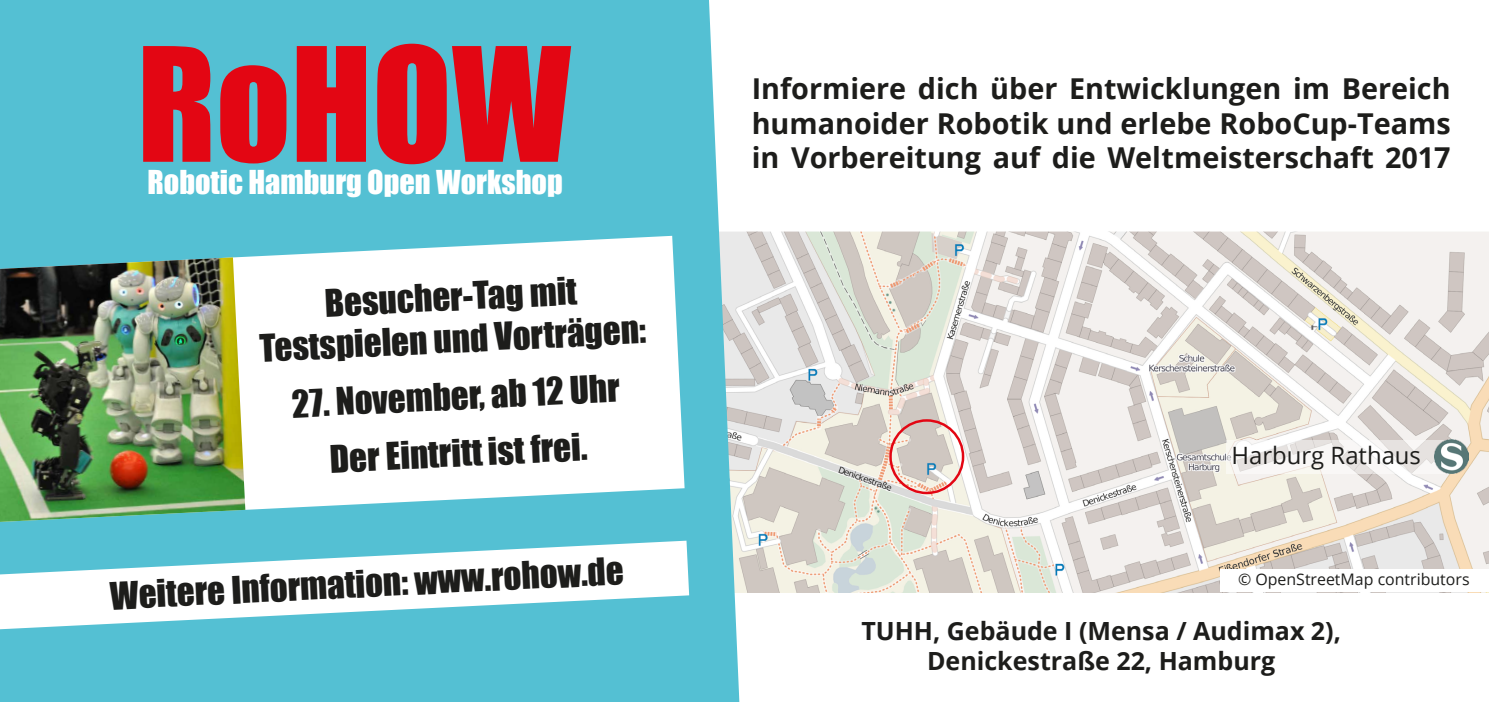
<style>
.page{position:relative;width:1489px;height:702px;background:#fff}
.page>*{position:absolute;margin:0;border:0;box-sizing:border-box;transform-origin:0 0}
.t1{font:35px/42px "Impact";color:#1d1d1b;text-align:center}
.t2{font:30.25px "Impact";color:#fff}
.t3{font:700 28.75px/34.5px "Open Sans";color:#1d1d1b;text-align:justify}
.t4{font:700 25px/30px "Open Sans";color:#1d1d1b;text-align:center}
.t5{font:23.75px "Open Sans";color:#1d1d1b}
.t6{font:16px "Open Sans";color:#1d1d1b}
</style>
<div class="page">
<img style="left:740px;top:231px;width:748px;height:361px">
<div style="left:1220px;top:569px;width:268px;height:23px;background:#fff"></div>
<svg style="left:1225px;top:440px;width:209px;height:33px;fill:#f9f7f6"></svg>
<img style="left:1434px;top:440px;width:34px;height:33px">
<div style="left:889px;top:419px;width:75px;height:75px;border:2px solid #e30613;border-radius:50%"></div>
<div style="left:0;top:0;width:740px;height:702px;background:#54c0d3"></div>
<svg style="left:0;top:540px;width:689px;height:90px"></svg>
<svg style="left:0;top:236px;width:684px;height:287px"></svg>
<img style="left:0;top:257px;width:245px;height:265px">
<svg style="left:143px;top:44px;width:428px;height:120px;background:#b83d4b"></svg>
<p class="t2" style="left:148px;top:158px;width:417px">Robotic Hamburg Open Workshop</p>
<p class="t1" style="left:256px;top:285px;width:388px;rotate:-3deg">Besucher-Tag mit<br>Testspielen und Vorträgen:</p>
<p class="t1" style="left:290px;top:375px;width:330px;line-height:57px;rotate:-3deg">27. November, ab 12 Uhr<br>Der Eintritt ist frei.</p>
<p class="t1" style="left:109px;top:574px;width:515px;rotate:-3deg">Weitere Information: www.rohow.de</p>
<p class="t3" style="left:751px;top:71px;width:700px">Informiere dich über Entwicklungen im Bereich humanoider Robotik und erlebe RoboCup-Teams in Vorbereitung auf die Weltmeisterschaft 2017</p>
<p class="t5" style="left:1231px;top:438px;width:191px">Harburg Rathaus</p>
<p class="t6" style="left:1237px;top:568px;width:233px">© OpenStreetMap contributors</p>
<p class="t4" style="left:861px;top:615px;width:481px">TUHH, Gebäude I (Mensa / Audimax 2),<br>Denickestraße 22, Hamburg</p>
</div>
